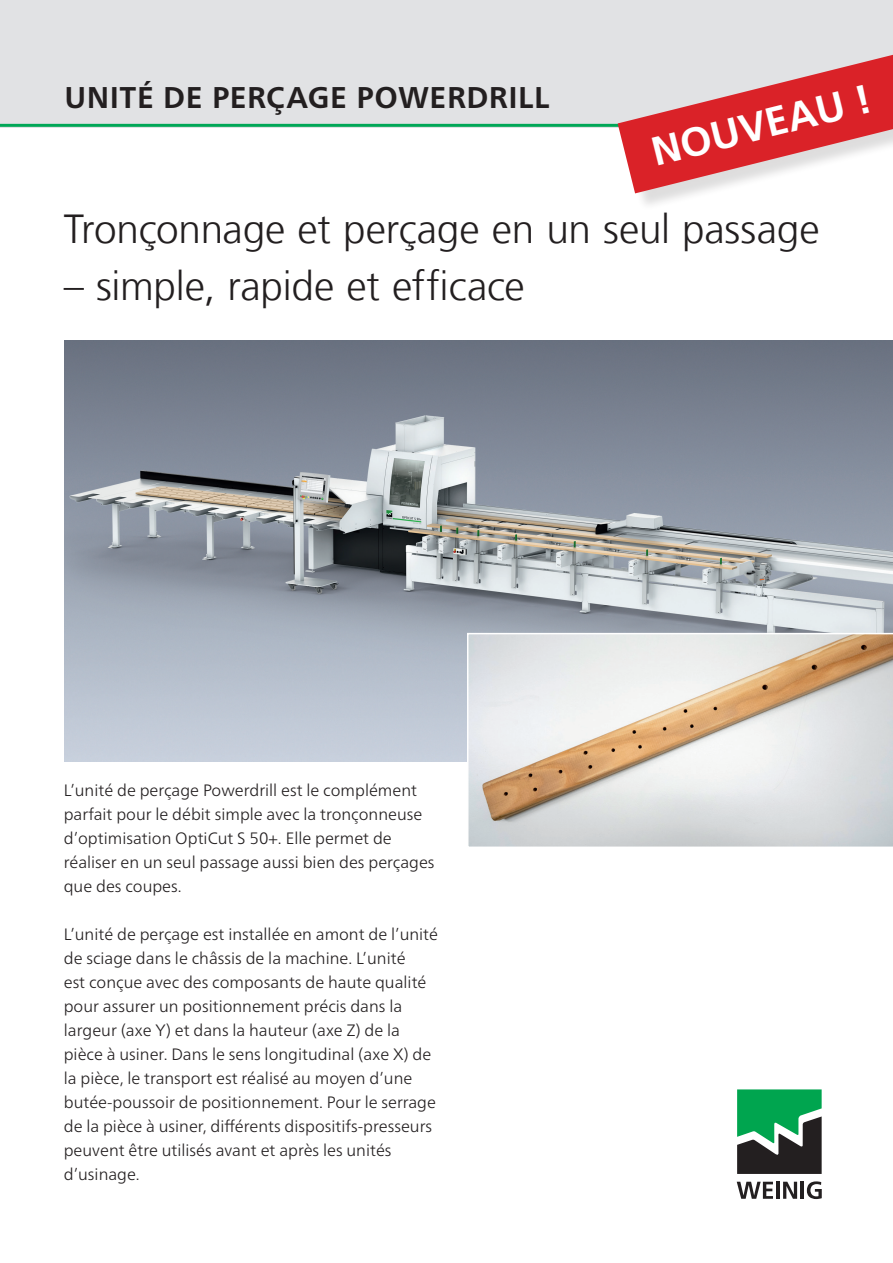
<style>
.page{position:relative;width:893px;height:1263px;background:#fff}
.page>*{position:absolute;margin:0;border:0;box-sizing:border-box;transform-origin:0 0}
.t1{font:300 40.5px "Frutiger LT Com";letter-spacing:-.005em;color:#231f20}
.t2{font:700 40.5px "Frutiger LT Com";color:#fff}
.t3{font:700 30px "Frutiger Neue LT Pro";letter-spacing:.015em;color:#231f20}
.t4{font:300 16.5px/24px "Frutiger Neue LT Pro";color:#231f20}
</style>
<div class="page">
<div style="left:0;top:0;width:893px;height:128px;background:#e1e2e4"></div>
<hr style="left:0;top:124px;width:893px;height:3px;background:#00a757">
<svg style="left:737px;top:1182px;width:36px;height:17px"></svg>
<hr style="left:776px;top:1182px;width:4px;height:17px;background:#231f20">
<svg style="left:783px;top:1182px;width:14px;height:17px"></svg>
<hr style="left:801px;top:1182px;width:3px;height:17px;background:#231f20">
<svg style="left:807px;top:1181px;width:15px;height:18px"></svg>
<svg style="left:737px;top:1089px;width:85px;height:85px;background:#317953"></svg>
<img style="left:65px;top:340px;width:828px;height:422px">
<svg style="left:467px;top:633px;width:426px;height:214px"></svg>
<div style="left:620px;top:17px;width:273px;height:195px;background:#231f20;opacity:.15"></div>
<svg style="left:618px;top:55px;width:275px;height:138px"></svg>
<h2 class="t3" style="left:65px;top:80px;width:486px">UNITÉ DE PERÇAGE POWERDRILL</h2>
<h1 class="t2" style="left:646px;top:129px;width:227px;rotate:-14deg">NOUVEAU !</h1>
<h1 class="t1" style="left:64px;top:205px;width:757px">Tronçonnage et perçage en un seul passage</h1>
<h1 class="t1" style="left:64px;top:262px;width:463px">– simple, rapide et efficace</h1>
<p class="t4" style="left:64px;top:778px;width:372px">L’unité de perçage Powerdrill est le complément parfait pour le débit simple avec la tronçonneuse d’optimisation OptiCut S 50+. Elle permet de réaliser en un seul passage aussi bien des perçages que des coupes.</p>
<p class="t4" style="left:64px;top:922px;width:376px">L’unité de perçage est installée en amont de l’unité de sciage dans le châssis de la machine. L’unité<br>est conçue avec des composants de haute qualité pour assurer un positionnement précis dans la largeur (axe Y) et dans la hauteur (axe Z) de la pièce à usiner. Dans le sens longitudinal (axe X) de la pièce, le transport est réalisé au moyen d’une butée-poussoir de positionnement. Pour le serrage de la pièce à usiner, différents dispositifs-presseurs peuvent être utilisés avant et après les unités d’usinage.</p>
</div>
